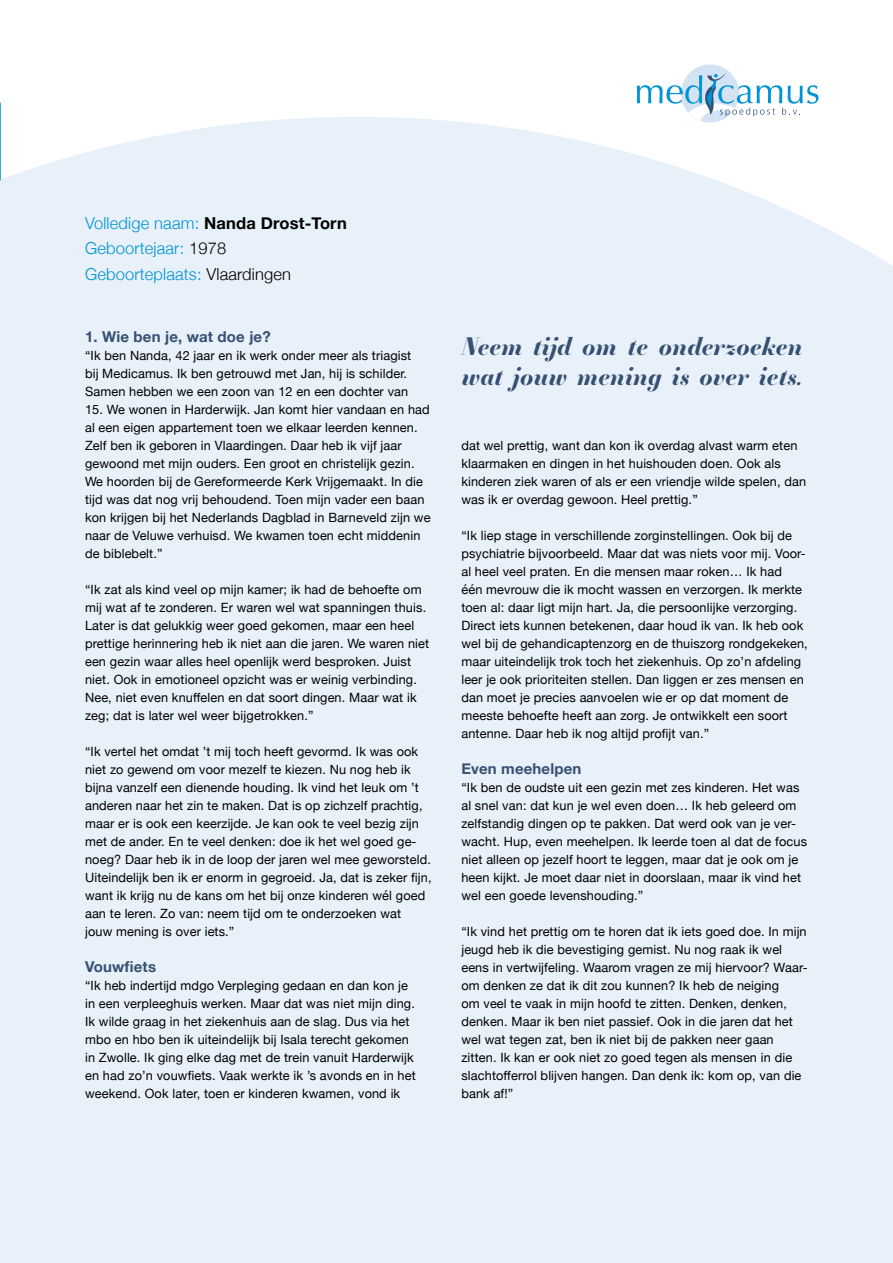
<style>
.page{position:relative;width:893px;height:1263px;background:#fff}
.page>*{position:absolute;margin:0;border:0;box-sizing:border-box;transform-origin:0 0}
.t1{font:italic 700 24px/30px "Essonnes Headline";letter-spacing:.01em;color:#365072}
.t2{font:300 16.5px/25.5px "Helvetica Neue";letter-spacing:.01em;color:#0093d7}
.t3{font:700 15px "Helvetica Neue";letter-spacing:.01em;color:#365072}
.t4{font:12.75px/18px "Helvetica Neue";letter-spacing:.01em;color:#000}
.s1{font-weight:700;color:#000}
.s2{color:#000}
</style>
<div class="page">
<div style="left:0;top:61px;width:893px;height:1202px;background:#e8f0f9"></div>
<svg style="left:0;top:61px;width:893px;height:205px"></svg>
<svg style="left:0;top:102px;width:2px;height:164px"></svg>
<div style="left:681px;top:64px;width:58px;height:59px;background:#d4e3f3;border-radius:50%"></div>
<svg style="left:637px;top:73px;width:181px;height:48px"></svg>
<p class="t2" style="left:85px;top:209px;width:263px">Volledige naam: <span class="s1">Nanda Drost-Torn<br></span>Geboortejaar: <span class="s2">1978<br></span>Geboorteplaats: <span class="s2">Vlaardingen</span></p>
<p class="t3" style="left:85px;top:325px;width:187px">1. Wie ben je, wat doe je?</p>
<p class="t4" style="left:85px;top:347px;width:328px">“Ik ben Nanda, 42 jaar en ik werk onder meer als triagist bij Medicamus. Ik ben getrouwd met Jan, hij is schilder.<br>Samen hebben we een zoon van 12 en een dochter van</p>
<p class="t4" style="left:85px;top:401px;width:347px">15. We wonen in Harderwijk. Jan komt hier vandaan en had al een eigen appartement toen we elkaar leerden kennen.<br>Zelf ben ik geboren in Vlaardingen. Daar heb ik vijf jaar gewoond met mijn ouders. Een groot en christelijk gezin.<br>We hoorden bij de Gereformeerde Kerk Vrijgemaakt. In die tijd was dat nog vrij behoudend. Toen mijn vader een baan kon krijgen bij het Nederlands Dagblad in Barneveld zijn we naar de Veluwe verhuisd. We kwamen toen echt middenin de biblebelt.”</p>
<p class="t4" style="left:85px;top:581px;width:346px">“Ik zat als kind veel op mijn kamer; ik had de behoefte om mij wat af te zonderen. Er waren wel wat spanningen thuis.<br>Later is dat gelukkig weer goed gekomen, maar een heel prettige herinnering heb ik niet aan die jaren. We waren niet een gezin waar alles heel openlijk werd besproken. Juist niet. Ook in emotioneel opzicht was er weinig verbinding.<br>Nee, niet even knuffelen en dat soort dingen. Maar wat ik zeg; dat is later wel weer bijgetrokken.”</p>
<p class="t4" style="left:85px;top:743px;width:348px">“Ik vertel het omdat ’t mij toch heeft gevormd. Ik was ook niet zo gewend om voor mezelf te kiezen. Nu nog heb ik bijna vanzelf een dienende houding. Ik vind het leuk om ’t anderen naar het zin te maken. Dat is op zichzelf prachtig, maar er is ook een keerzijde. Je kan ook te veel bezig zijn met de ander. En te veel denken: doe ik het wel goed ge&shy;noeg? Daar heb ik in de loop der jaren wel mee geworsteld.<br>Uiteindelijk ben ik er enorm in gegroeid. Ja, dat is zeker fijn, want ik krijg nu de kans om het bij onze kinderen wél goed aan te leren. Zo van: neem tijd om te onderzoeken wat jouw mening is over iets.”</p>
<p class="t3" style="left:85px;top:955px;width:73px">Vouwfiets</p>
<p class="t4" style="left:85px;top:977px;width:332px">“Ik heb indertijd mdgo Verpleging gedaan en dan kon je in een verpleeghuis werken. Maar dat was niet mijn ding.<br>Ik wilde graag in het ziekenhuis aan de slag. Dus via het mbo en hbo ben ik uiteindelijk bij Isala terecht gekomen in Zwolle. Ik ging elke dag met de trein vanuit Harderwijk en had zo’n vouwfiets. Vaak werkte ik ’s avonds en in het weekend. Ook later, toen er kinderen kwamen, vond ik</p>
<h1 class="t1" style="left:461px;top:330px;width:342px">Neem tijd om te onderzoeken wat jouw mening is over iets.</h1>
<p class="t4" style="left:461px;top:437px;width:346px">dat wel prettig, want dan kon ik overdag alvast warm eten klaarmaken en dingen in het huishouden doen. Ook als kinderen ziek waren of als er een vriendje wilde spelen, dan was ik er overdag gewoon. Heel prettig.”</p>
<p class="t4" style="left:461px;top:527px;width:348px">“Ik liep stage in verschillende zorginstellingen. Ook bij de psychiatrie bijvoorbeeld. Maar dat was niets voor mij. Voor&shy;al heel veel praten. En die mensen maar roken… Ik had<br>één mevrouw die ik mocht wassen en verzorgen. Ik merkte toen al: daar ligt mijn hart. Ja, die persoonlijke verzorging.<br>Direct iets kunnen betekenen, daar houd ik van. Ik heb ook wel bij de gehandicaptenzorg en de thuiszorg rondgekeken, maar uiteindelijk trok toch het ziekenhuis. Op zo’n afdeling leer je ook prioriteiten stellen. Dan liggen er zes mensen en dan moet je precies aanvoelen wie er op dat moment de meeste behoefte heeft aan zorg. Je ontwikkelt een soort antenne. Daar heb ik nog altijd profijt van.”</p>
<p class="t3" style="left:461px;top:757px;width:121px">Even meehelpen</p>
<p class="t4" style="left:461px;top:779px;width:347px">“Ik ben de oudste uit een gezin met zes kinderen. Het was al snel van: dat kun je wel even doen… Ik heb geleerd om zelfstandig dingen op te pakken. Dat werd ook van je ver&shy;wacht. Hup, even meehelpen. Ik leerde toen al dat de focus niet alleen op jezelf hoort te leggen, maar dat je ook om je heen kijkt. Je moet daar niet in doorslaan, maar ik vind het wel een goede levenshouding.”</p>
<p class="t4" style="left:461px;top:923px;width:348px">“Ik vind het prettig om te horen dat ik iets goed doe. In mijn jeugd heb ik die bevestiging gemist. Nu nog raak ik wel eens in vertwijfeling. Waarom vragen ze mij hiervoor? Waar&shy;om denken ze dat ik dit zou kunnen? Ik heb de neiging<br>om veel te vaak in mijn hoofd te zitten. Denken, denken, denken. Maar ik ben niet passief. Ook in die jaren dat het wel wat tegen zat, ben ik niet bij de pakken neer gaan zitten. Ik kan er ook niet zo goed tegen als mensen in die slachtofferrol blijven hangen. Dan denk ik: kom op, van die bank af!”</p>
</div>
